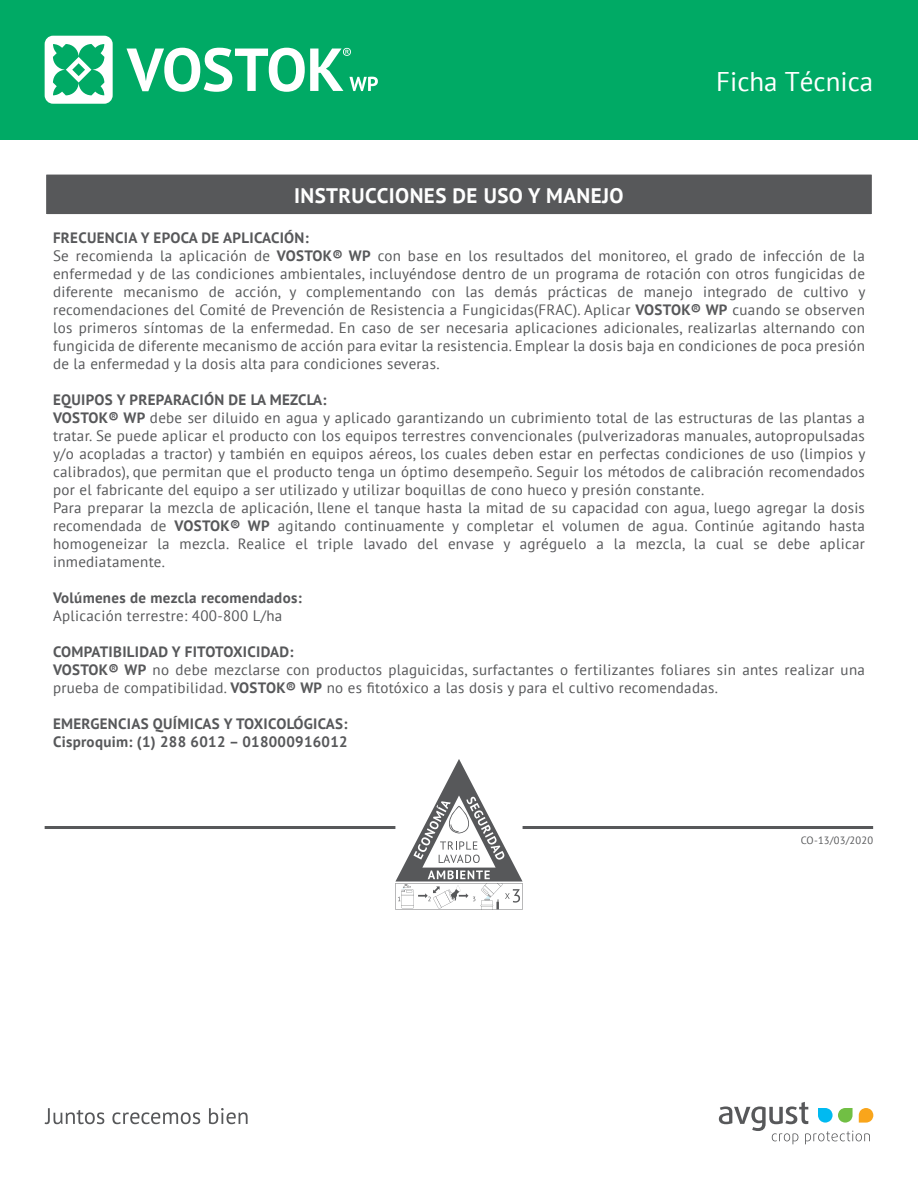
<style>
.page{position:relative;width:918px;height:1188px;background:#fff}
.page>*{position:absolute;margin:0;border:0;box-sizing:border-box;transform-origin:0 0}
.t1{font:27px "PT Sans";color:#fff}
.t2{font:700 21px "PT Sans";letter-spacing:.02em;color:#fff}
.t3{font:15px/18px "PT Sans";letter-spacing:.02em;color:#57585a}
.t4{font:700 15px/18px "PT Sans";letter-spacing:.02em;color:#57585a}
.t5{font:10.5px "PT Sans";letter-spacing:.02em;color:#57585a}
.s1{font-weight:700}
</style>
<div class="page">
<div style="left:0;top:0;width:918px;height:139px;background:#00aa65"></div>
<div style="left:46px;top:174px;width:826px;height:41px;background:#57585a"></div>
<svg style="left:719px;top:1102px;width:154px;height:42px"></svg>
<svg style="left:45px;top:1108px;width:59px;height:16px"></svg>
<svg style="left:112px;top:1112px;width:88px;height:12px"></svg>
<svg style="left:209px;top:1108px;width:39px;height:16px"></svg>
<svg style="left:395px;top:759px;width:128px;height:151px"></svg>
<hr style="left:45px;top:826px;width:350px;height:3px;background:#57585a">
<hr style="left:523px;top:826px;width:350px;height:3px;background:#57585a">
<svg style="left:45px;top:36px;width:68px;height:68px"></svg>
<svg style="left:127px;top:48px;width:251px;height:44px"></svg>
<h2 class="t2" style="left:294px;top:181px;width:331px">INSTRUCCIONES DE USO Y MANEJO</h2>
<h1 class="t1" style="left:716px;top:64px;width:159px">Ficha Técnica</h1>
<p class="t3" style="left:53px;top:229px;width:814px"><span class="s1">FRECUENCIA Y EPOCA DE APLICACIÓN:<br></span>Se recomienda la aplicación de <span class="s1">VOSTOK® WP</span> con base en los resultados del monitoreo, el grado de infección de la enfermedad y de las condiciones ambientales, incluyéndose dentro de un programa de rotación con otros fungicidas de diferente mecanismo de acción, y complementando con las demás prácticas de manejo integrado de cultivo y recomendaciones del Comité de Prevención de Resistencia a Fungicidas(FRAC). Aplicar <span class="s1">VOSTOK® WP</span> cuando se observen los primeros síntomas de la enfermedad. En caso de ser necesaria aplicaciones adicionales, realizarlas alternando con fungicida de diferente mecanismo de acción para evitar la resistencia. Emplear la dosis baja en condiciones de poca presión de la enfermedad y la dosis alta para condiciones severas.</p>
<p class="t3" style="left:53px;top:391px;width:814px"><span class="s1">EQUIPOS Y PREPARACIÓN DE LA MEZCLA:<br>VOSTOK® WP</span> debe ser diluido en agua y aplicado garantizando un cubrimiento total de las estructuras de las plantas a tratar. Se puede aplicar el producto con los equipos terrestres convencionales (pulverizadoras manuales, autopropulsadas y/o acopladas a tractor) y también en equipos aéreos, los cuales deben estar en perfectas condiciones de uso (limpios y calibrados), que permitan que el producto tenga un óptimo desempeño. Seguir los métodos de calibración recomendados por el fabricante del equipo a ser utilizado y utilizar boquillas de cono hueco y presión constante.<br>Para preparar la mezcla de aplicación, llene el tanque hasta la mitad de su capacidad con agua, luego agregar la dosis recomendada de <span class="s1">VOSTOK® WP</span> agitando continuamente y completar el volumen de agua. Continúe agitando hasta homogeneizar la mezcla. Realice el triple lavado del envase y agréguelo a la mezcla, la cual se debe aplicar inmediatamente.</p>
<p class="t4" style="left:53px;top:589px;width:250px">Volúmenes de mezcla recomendados:</p>
<p class="t3" style="left:53px;top:607px;width:231px">Aplicación terrestre: 400-800 L/ha</p>
<p class="t3" style="left:53px;top:643px;width:813px"><span class="s1">COMPATIBILIDAD Y FITOTOXICIDAD:<br>VOSTOK® WP</span> no debe mezclarse con productos plaguicidas, surfactantes o fertilizantes foliares sin antes realizar una prueba de compatibilidad. <span class="s1">VOSTOK® WP</span> no es fitotóxico a las dosis y para el cultivo recomendadas.</p>
<p class="t4" style="left:53px;top:715px;width:296px">EMERGENCIAS QUÍMICAS Y TOXICOLÓGICAS:<br>Cisproquim: (1) 288 6012 – 018000916012</p>
<p class="t5" style="left:801px;top:834px;width:74px">CO-13/03/2020</p>
</div>
